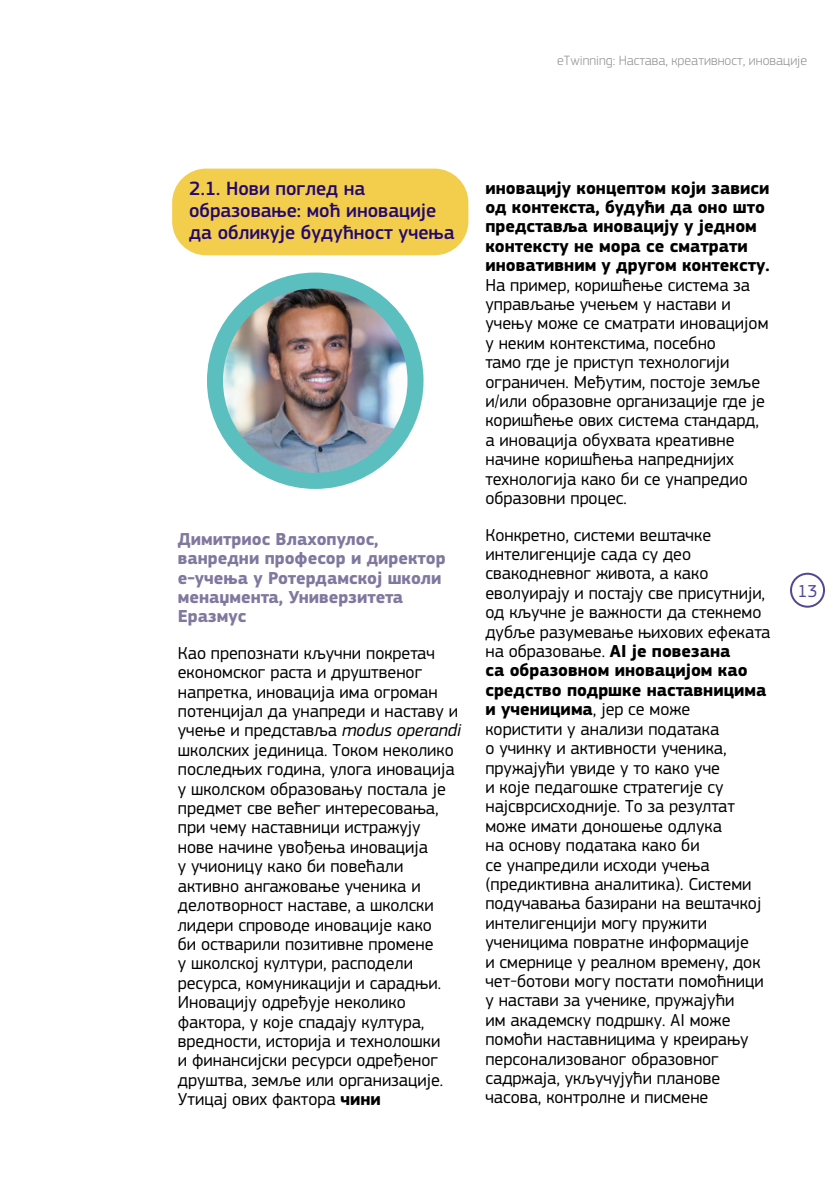
<style>
.page{position:relative;width:840px;height:1191px;background:#fff}
.page>*{position:absolute;margin:0;border:0;box-sizing:border-box;transform-origin:0 0}
.t1{font:500 20px/22px "EC Square Sans Pro";color:#230871}
.t2{font:18px/19.4px "EC Square Sans Pro";color:#000}
.t3{font:700 18px/19.4px "EC Square Sans Pro";color:#000}
.t4{font:700 18px/19.4px "EC Square Sans Pro";color:#81789f}
.t5{font:18px "EC Square Sans Pro";color:#554696}
.t6{font:300 14px "EC Square Sans Pro";color:#929292}
.s1{font-style:italic}
.s2{font-weight:700}
</style>
<div class="page">
<div style="left:789px;top:573px;width:35px;height:34px;border:2px solid #544696;border-radius:50%"></div>
<div style="left:172px;top:169px;width:296px;height:86px;background:#f3cd4c;border-radius:34px"></div>
<img style="left:215px;top:282px;width:200px;height:199px">
<div style="left:207px;top:272px;width:216px;height:217px;border:16px solid #5cbfbf;border-radius:50%"></div>
<p class="t6" style="left:557px;top:52px;width:251px">eTwinning: Настава, креативност, иновације</p>
<p class="t1" style="left:189px;top:178px;width:267px">2.1. Нови поглед на образовање: моћ иновације да обликује будућност учења</p>
<p class="t4" style="left:178px;top:529px;width:269px">Димитриос Влахопулос, ванредни професор и директор е-учења у Ротердамској школи менаџмента, Универзитета<br>Еразмус</p>
<p class="t2" style="left:178px;top:643px;width:284px">Као препознати кључни покретач економског раста и друштвеног напретка, иновација има огроман потенцијал да унапреди и наставу и учење и представља <span class="s1">modus operandi </span>школских јединица. Током неколико последњих година, улога иновација у школском образовању постала је предмет све већег интересовања, при чему наставници истражују<br>нове начине увођења иновација<br>у учионицу како би повећали активно ангажовање ученика и делотворност наставе, а школски лидери спроводе иновације како<br>би остварили позитивне промене<br>у школској култури, расподели ресурса, комуникацији и сарадњи.<br>Иновацију одређује неколико фактора, у које спадају културa, вредности, историја и технолошки<br>и финансијски ресурси одређеног друштва, земље или организације.<br>Утицај ових фактора <span class="s2">чини</span></p>
<p class="t3" style="left:485px;top:178px;width:286px">иновацију концептом који зависи од контекста, будући да оно што представља иновацију у једном контексту не мора се сматрати иновативним у другом контексту.</p>
<p class="t2" style="left:485px;top:275px;width:284px">На пример, коришћење система за управљање учењем у настави и учењу може се сматрати иновацијом у неким контекстима, посебно<br>тамо где је приступ технологији ограничен. Међутим, постоје земље и/или образовне организације где је коришћење ових система стандард, а иновација обухвата креативне начине коришћења напреднијих технологија како би се унапредио образовни процес.</p>
<p class="t2" style="left:485px;top:525px;width:286px">Конкретно, системи вештачке интелигенције сада су део свакодневног живота, а како еволуирају и постају све присутнији, од кључне је важности да стекнемо дубље разумевање њихових ефеката на образовање. <span class="s2">AI је повезана<br>са образовном иновацијом као средство подршке наставницима и ученицима</span>, јер се може користити у анализи података<br>о учинку и активности ученика, пружајући увиде у то како уче<br>и које педагошке стратегије су најсврсисходније. То за резултат може имати доношење одлука<br>на основу података како би<br>се унапредили исходи учења (предиктивна аналитика). Системи подучавања базирани на вештачкој интелигенцији могу пружити ученицима повратне информације<br>и смернице у реалном времену, док чет-ботови могу постати помоћници у настави за ученике, пружајући<br>им академску подршку. AI може помоћи наставницима у креирању персонализованог образовног садржаја, укључујући планове часова, контролне и писмене</p>
<p class="t5" style="left:797px;top:580px;width:22px">13</p>
</div>
